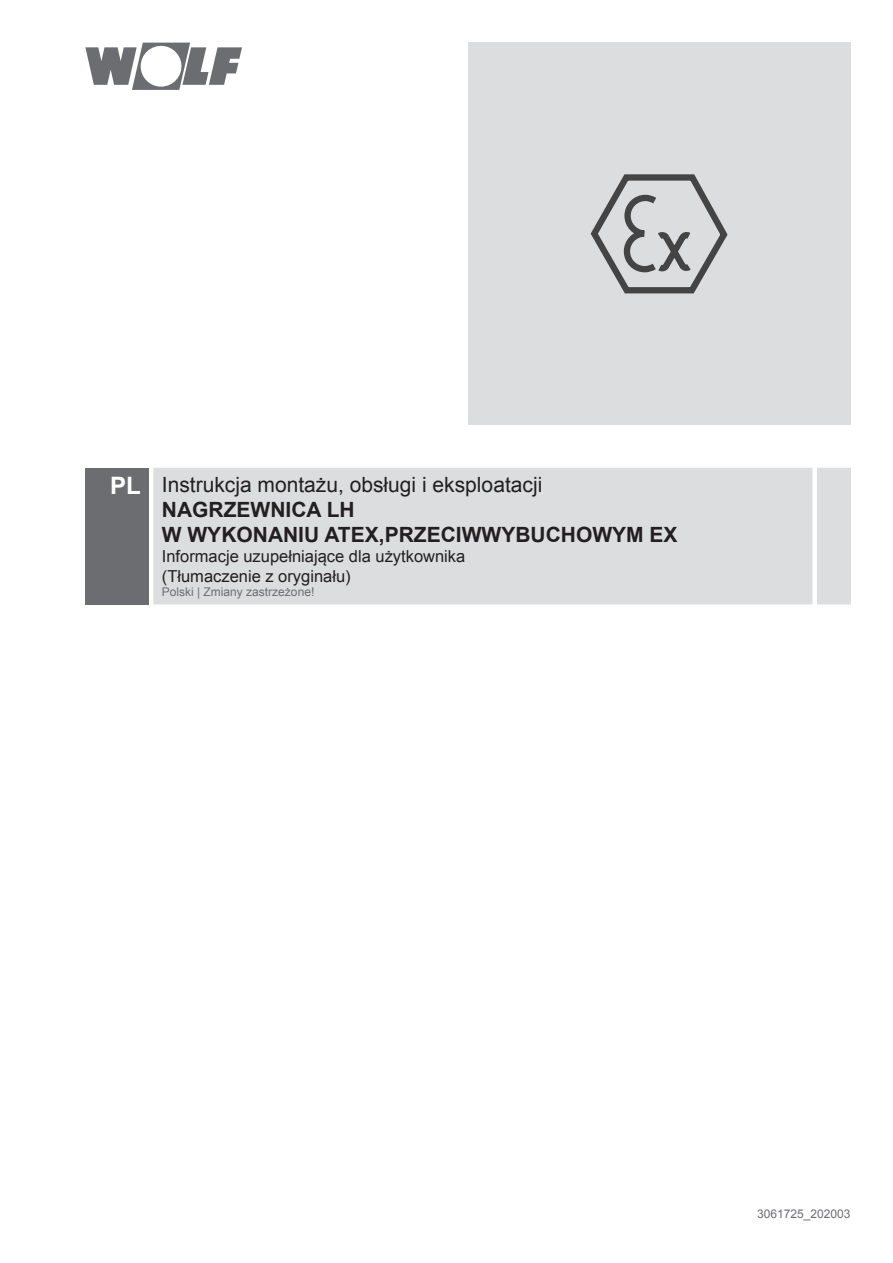
<style>
.page{position:relative;width:893px;height:1263px;background:#fff}
.page>*{position:absolute;margin:0;border:0;box-sizing:border-box;transform-origin:0 0}
.t1{font:700 21px/25.2px "Arial";color:#231f20}
.t2{font:16.5px/19.8px "Arial";color:#231f20}
.t3{font:12px "Arial";color:#6c6d70}
.s1{font-size:24px;color:#fff}
.s2{font-weight:400}
</style>
<div class="page">
<svg style="left:85px;top:43px;width:157px;height:47px"></svg>
<div style="left:468px;top:43px;width:382px;height:382px;background:#dcdddf"></div>
<div style="left:85px;top:468px;width:64px;height:136px;background:#6c6d70"></div>
<div style="left:153px;top:468px;width:698px;height:136px;background:#dcdddf"></div>
<svg style="left:591px;top:174px;width:136px;height:119px"></svg>
<p class="t1" style="left:162px;top:472px;width:517px;text-indent:-52px"><span class="s1">PL</span> <span class="s2">Instrukcja montażu, obsługi i eksploatacji<br></span>NAGRZEWNICA LH<br>W WYKONANIU ATEX,PRZECIWWYBUCHOWYM EX</p>
<p class="t2" style="left:162px;top:546px;width:305px">Informacje uzupełniające dla użytkownika (Tłumaczenie z oryginału)</p>
<p class="t3" style="left:162px;top:584px;width:154px">Polski | Zmiany zastrzeżone!</p>
<p class="t3" style="left:757px;top:1205px;width:95px">3061725_202003</p>
</div>
